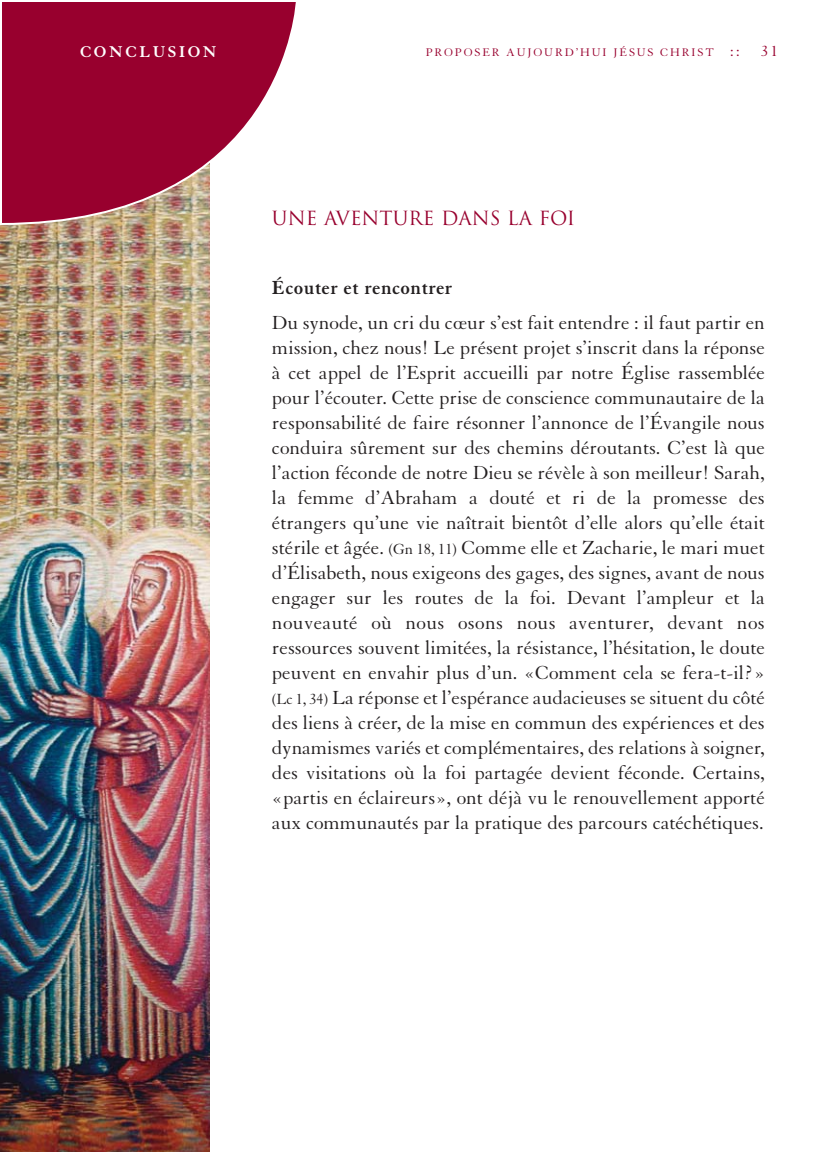
<style>
.page{position:relative;width:828px;height:1152px;background:#fff}
.page>*{position:absolute;margin:0;border:0;box-sizing:border-box;transform-origin:0 0}
.t1{font:20.6px/25px "Granjon";color:#231f20;text-align:justify}
.t2{font:700 20.6px "Granjon";letter-spacing:.02em;color:#231f20}
.t3{font:19px "Trajan";color:#98002e}
.t4{font:700 17px "Granjon";letter-spacing:.155em;color:#fff}
.t5{font:16px "Granjon";color:#98002e}
.t6{font:12px "Granjon";letter-spacing:.155em;color:#98002e}
.s1{font-size:16px}
</style>
<div class="page">
<img style="left:0;top:225px;width:210px;height:927px">
<svg style="left:2px;top:2px;width:294px;height:223px"></svg>
<p class="t4" style="left:80px;top:45px;width:138px">CONCLUSION</p>
<p class="t6" style="left:426px;top:48px;width:315px">PROPOSER AUJOURD’HUI JÉSUS CHRIST <span class="s1">::</span></p>
<p class="t5" style="left:761px;top:45px;width:18px">31</p>
<p class="t3" style="left:272px;top:207px;width:305px">UNE AVENTURE DANS LA FOI</p>
<p class="t2" style="left:272px;top:280px;width:182px">Écouter et rencontrer</p>
<p class="t1" style="left:272px;top:312px;width:494px">Du synode, un cri du cœur s’est fait entendre : il faut partir en mission, chez nous! Le présent projet s’inscrit dans la réponse à cet appel de l’Esprit accueilli par notre Église rassemblée pour l’écouter. Cette prise de conscience communautaire de la responsabilité de faire résonner l’annonce de l’Évangile nous conduira sûrement sur des chemins déroutants. C’est là que l’action féconde de notre Dieu se révèle à son meilleur! Sarah, la femme d’Abraham a douté et ri de la promesse des étrangers qu’une vie naîtrait bientôt d’elle alors qu’elle était stérile et âgée. <span class="s1">(Gn 18, 11)</span> Comme elle et Zacharie, le mari muet d’Élisabeth, nous exigeons des gages, des signes, avant de nous engager sur les routes de la foi. Devant l’ampleur et la nouveauté où nous osons nous aventurer, devant nos ressources souvent limitées, la résistance, l’hésitation, le doute peuvent en envahir plus d’un. «Comment cela se fera-t-il?» <span class="s1">(Lc 1, 34)</span> La réponse et l’espérance audacieuses se situent du côté des liens à créer, de la mise en commun des expériences et des dynamismes variés et complémentaires, des relations à soigner, des visitations où la foi partagée devient féconde. Certains, «partis en éclaireurs», ont déjà vu le renouvellement apporté aux communautés par la pratique des parcours catéchétiques.</p>
</div>
